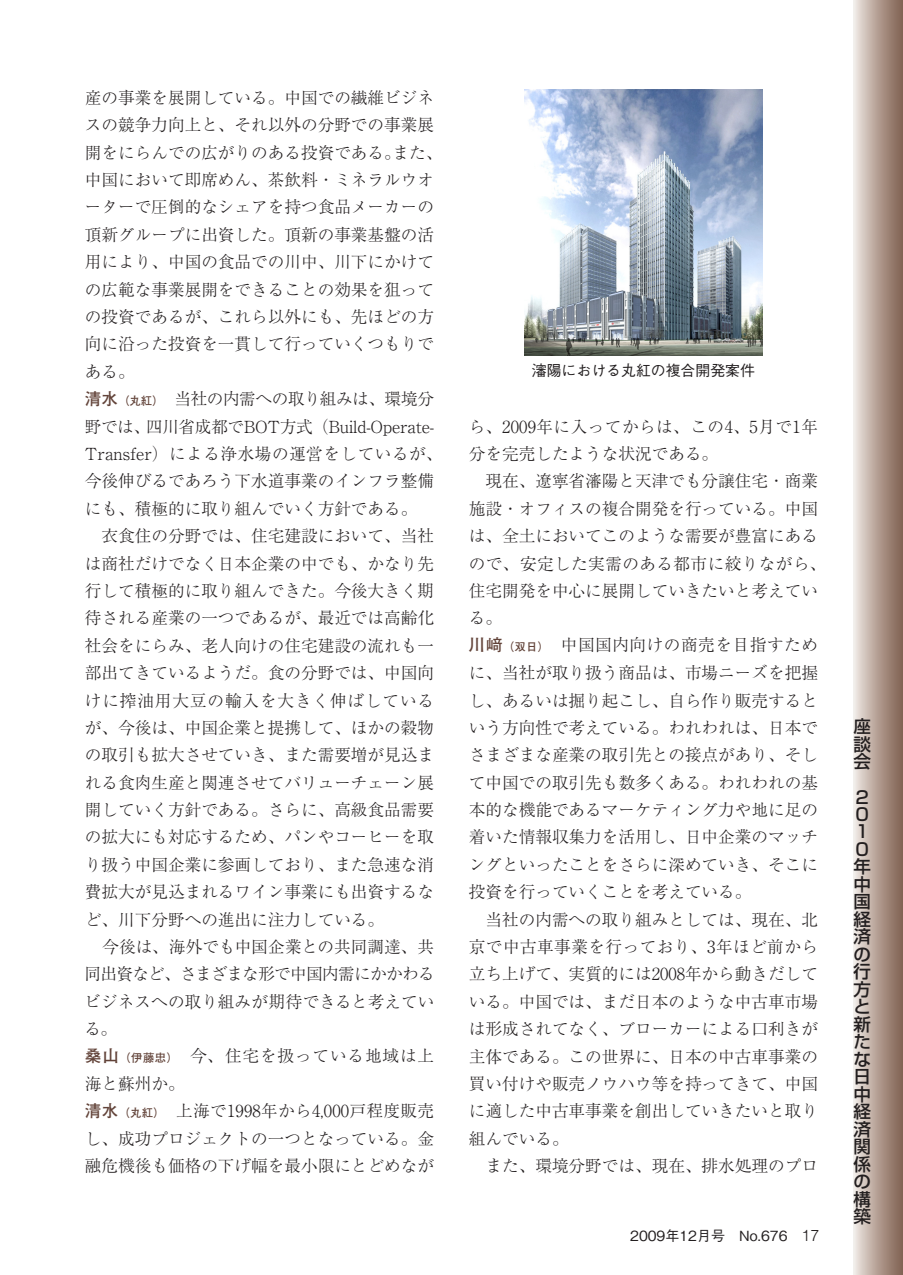
<style>
.page{position:relative;width:903px;height:1275px;background:#fff}
.page>*{position:absolute;margin:0;border:0;box-sizing:border-box;transform-origin:0 0}
.t1{font:500 17.5px/17.5px "Shin Go Pr 5";color:#231f20;text-align:justify}
.シンポジウム-本文{font:300 16.62px/27.3px "Ryumin Pr 5";color:#231f20;text-align:justify}
.シンポジウム-本文-2{font:300 16.62px/28px "Ryumin Pr 5";letter-spacing:.05em;color:#231f20}
.海外事情-本文{font:500 14.88px "Gothic BBB Pr 5";color:#231f20}
.t2{font:500 14px "Gothic BBB Pr 5";color:#231f20}
.s1{font-family:"Futo Go B101 Pr 5";font-weight:700;color:#624339}
.s2{font-family:"Futo Go B101 Pr 5";font-weight:700;font-size:11.38px;color:#624339}
.s3{font-family:"Helvetica";font-weight:300;font-size:15.75px}
</style>
<div class="page">
<div style="left:853px;top:0;width:50px;height:1275px;background:linear-gradient(to right,#efe7e2,#7f5f4f)"></div>
<img style="left:525px;top:89px;width:237px;height:267px">
<p class="シンポジウム-本文" style="left:85px;top:83px;width:359px;text-align:left">産の事業を展開している。中国での繊維ビジネスの競争力向上と、それ以外の分野での事業展開をにらんでの広がりのある投資である。また、中国において即席めん、茶飲料・ミネラルウオーターで圧倒的なシェアを持つ食品メーカーの頂新グループに出資した。頂新の事業基盤の活用により、中国の食品での川中、川下にかけての広範な事業展開をできることの効果を狙っての投資であるが、これら以外にも、先ほどの方向に沿った投資を一貫して行っていくつもりである。</p>
<p class="シンポジウム-本文" style="left:85px;top:383px;width:359px;text-align:left"><span class="s1">清水</span><span class="s2">（丸紅）</span>　当社の内需への取り組みは、環境分野では、四川省成都でBOT方式（Build-Operate-<br>Transfer）による浄水場の運営をしているが、今後伸びるであろう下水道事業のインフラ整備にも、積極的に取り組んでいく方針である。</p>
<p class="シンポジウム-本文" style="left:85px;top:521px;width:351px">　衣食住の分野では、住宅建設において、当社は商社だけでなく日本企業の中でも、かなり先行して積極的に取り組んできた。今後大きく期待される産業の一つであるが、最近では高齢化社会をにらみ、老人向けの住宅建設の流れも一部出てきているようだ。食の分野では、中国向けに搾油用大豆の輸入を大きく伸ばしているが、今後は、中国企業と提携して、ほかの穀物の取引も拡大させていき、また需要増が見込まれる食肉生産と関連させてバリューチェーン展開していく方針である。さらに、高級食品需要の拡大にも対応するため、パンやコーヒーを取り扱う中国企業に参画しており、また急速な消費拡大が見込まれるワイン事業にも出資するなど、川下分野への進出に注力している。</p>
<p class="シンポジウム-本文" style="left:84px;top:932px;width:352px">　今後は、海外でも中国企業との共同調達、共同出資など、さまざまな形で中国内需にかかわるビジネスへの取り組みが期待できると考えている。</p>
<p class="シンポジウム-本文-2" style="left:85px;top:1040px;width:351px"><span class="s1">桑山</span><span class="s2">（伊藤忠）</span>　今、住宅を扱っている地域は上海と蘇州か。</p>
<p class="シンポジウム-本文" style="left:85px;top:1095px;width:351px"><span class="s1">清水</span><span class="s2">（丸紅）</span>　上海で1998年から4,000戸程度販売し、成功プロジェクトの一つとなっている。金融危機後も価格の下げ幅を最小限にとどめなが</p>
<p class="海外事情-本文" style="left:532px;top:359px;width:225px">瀋陽における丸紅の複合開発案件</p>
<p class="シンポジウム-本文" style="left:469px;top:411px;width:351px">ら、2009年に入ってからは、この4、5月で1年分を完売したような状況である。</p>
<p class="シンポジウム-本文" style="left:469px;top:466px;width:359px;text-align:left">　現在、遼寧省瀋陽と天津でも分譲住宅・商業施設・オフィスの複合開発を行っている。中国は、全土においてこのような需要が豊富にあるので、安定した実需のある都市に絞りながら、住宅開発を中心に展開していきたいと考えている。</p>
<p class="シンポジウム-本文" style="left:469px;top:630px;width:351px"><span class="s1">川﨑</span><span class="s2">（双日）</span>　中国国内向けの商売を目指すために、当社が取り扱う商品は、市場ニーズを把握し、あるいは掘り起こし、自ら作り販売するという方向性で考えている。われわれは、日本でさまざまな産業の取引先との接点があり、そして中国での取引先も数多くある。われわれの基本的な機能であるマーケティング力や地に足の着いた情報収集力を活用し、日中企業のマッチングといったことをさらに深めていき、そこに投資を行っていくことを考えている。</p>
<p class="シンポジウム-本文" style="left:469px;top:904px;width:351px">　当社の内需への取り組みとしては、現在、北京で中古車事業を行っており、3年ほど前から立ち上げて、実質的には2008年から動きだしている。中国では、まだ日本のような中古車市場は形成されてなく、ブローカーによる口利きが主体である。この世界に、日本の中古車事業の買い付けや販売ノウハウ等を持ってきて、中国に適した中古車事業を創出していきたいと取り組んでいる。</p>
<p class="シンポジウム-本文" style="left:469px;top:1151px;width:351px">　また、環境分野では、現在、排水処理のプロ</p>
<p class="t2" style="left:630px;top:1224px;width:190px">2009年12月号　No.676　<span class="s3">17</span></p>
<p class="t1" style="left:853px;top:716px;width:19px">座談会</p>
<p class="t1" style="left:853px;top:786px;width:19px;text-align:left">２<br>０<br>１<br>０年中国経済の行方と新たな日中経済関係の構築</p>
</div>
